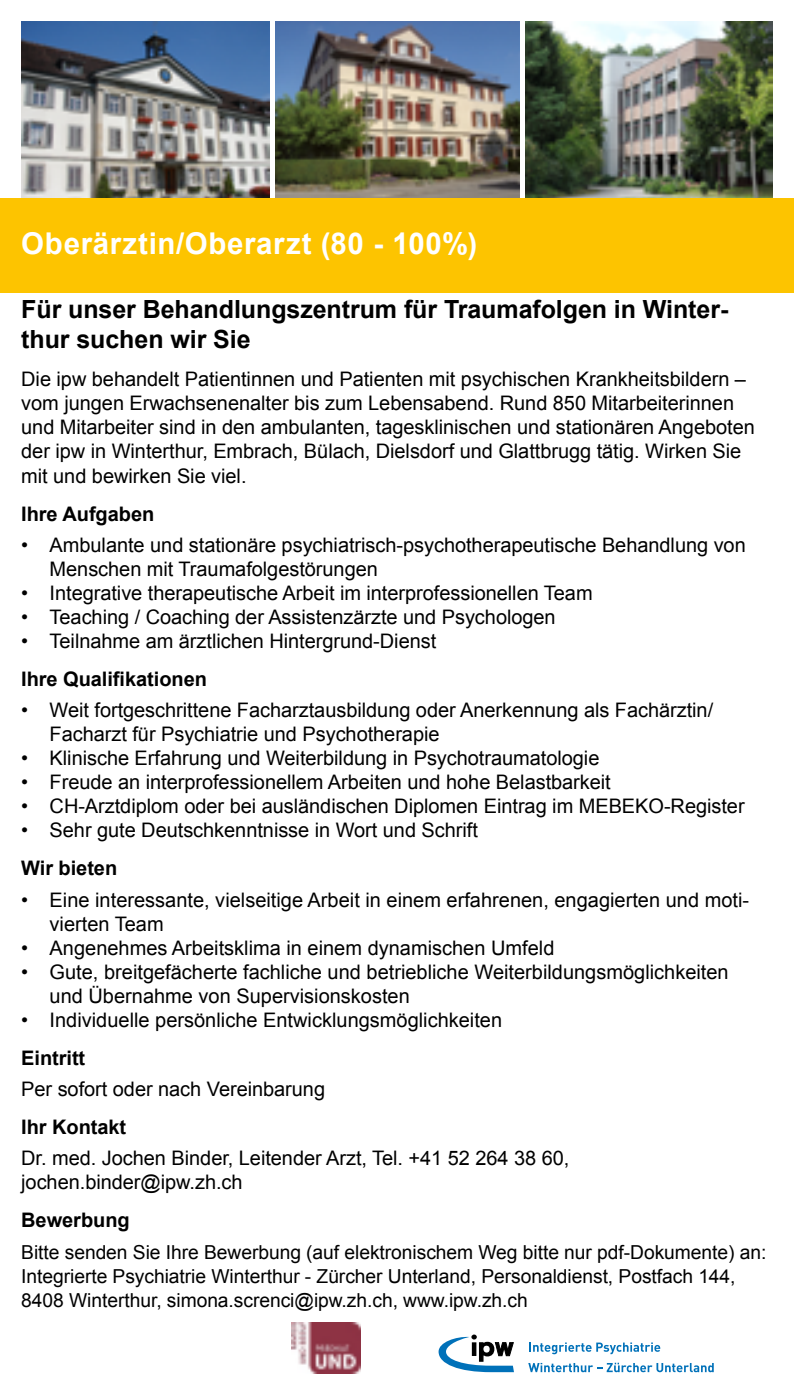
<style>
.page{position:relative;width:794px;height:1397px;background:#fff}
.page>*{position:absolute;margin:0;border:0;box-sizing:border-box;transform-origin:0 0}
.t1{font:700 30px "Arial";letter-spacing:.025em;color:#fff}
.t2{font:700 25px/30px "Arial";letter-spacing:-.005em;color:#000}
.t3{font:20px/24px "Arial";letter-spacing:-.005em;color:#000}
.t4{font:700 20px "Arial";letter-spacing:-.005em;color:#000}
.t5{font:19.25px/24px "Arial";letter-spacing:-.005em;color:#000}
</style>
<div class="page">
<img style="left:525px;top:21px;width:247px;height:177px">
<img style="left:21px;top:21px;width:248px;height:177px">
<img style="left:275px;top:21px;width:244px;height:177px">
<div style="left:0;top:199px;width:794px;height:94px;background:#fdc400"></div>
<svg style="left:529px;top:1342px;width:131px;height:11px"></svg>
<svg style="left:528px;top:1362px;width:185px;height:9px"></svg>
<svg style="left:438px;top:1334px;width:76px;height:37px"></svg>
<img style="left:291px;top:1322px;width:69px;height:51px">
<h1 class="t1" style="left:21px;top:224px;width:457px">Oberärztin/Oberarzt (80 - 100%)</h1>
<p class="t2" style="left:21px;top:295px;width:708px">Für unser Behandlungszentrum für Traumafolgen in Winter&shy;thur suchen wir Sie</p>
<p class="t3" style="left:21px;top:367px;width:735px">Die ipw behandelt Patientinnen und Patienten mit psychischen Krankheitsbildern – vom jungen Erwachsenenalter bis zum Lebensabend. Rund 850 Mitarbeiterinnen und Mitarbeiter sind in den ambulanten, tagesklinischen und stationären Angeboten der ipw in Winterthur, Embrach, Bülach, Dielsdorf und Glattbrugg tätig. Wirken Sie mit und bewirken Sie viel.</p>
<p class="t4" style="left:21px;top:500px;width:135px">Ihre Aufgaben</p>
<p class="t3" style="left:50px;top:533px;width:697px;text-indent:-28px">• Ambulante und stationäre psychiatrisch-psychotherapeutische Behandlung von<br>Menschen mit Traumafolgestörungen</p>
<p class="t3" style="left:21px;top:581px;width:573px">• Integrative therapeutische Arbeit im interprofessionellen Team</p>
<p class="t3" style="left:21px;top:605px;width:536px">• Teaching / Coaching der Assistenzärzte und Psychologen</p>
<p class="t3" style="left:21px;top:629px;width:416px">• Teilnahme am ärztlichen Hintergrund-Dienst</p>
<p class="t4" style="left:21px;top:665px;width:187px">Ihre Qualifikationen</p>
<p class="t3" style="left:50px;top:698px;width:665px;text-indent:-28px">• Weit fortgeschrittene Facharztausbildung oder Anerkennung als Fachärztin/<br>Facharzt für Psychiatrie und Psychotherapie</p>
<p class="t3" style="left:21px;top:746px;width:579px">• Klinische Erfahrung und Weiterbildung in Psychotraumatologie</p>
<p class="t3" style="left:21px;top:770px;width:591px">• Freude an interprofessionellem Arbeiten und hohe Belastbarkeit</p>
<p class="t3" style="left:21px;top:794px;width:725px">• CH-Arztdiplom oder bei ausländischen Diplomen Eintrag im MEBEKO-Register</p>
<p class="t3" style="left:21px;top:818px;width:458px">• Sehr gute Deutschkenntnisse in Wort und Schrift</p>
<p class="t4" style="left:21px;top:855px;width:97px">Wir bieten</p>
<p class="t3" style="left:50px;top:887px;width:701px;text-indent:-28px">• Eine interessante, vielseitige Arbeit in einem erfahrenen, engagierten und moti&shy;vierten Team</p>
<p class="t3" style="left:21px;top:935px;width:535px">• Angenehmes Arbeitsklima in einem dynamischen Umfeld</p>
<p class="t3" style="left:50px;top:959px;width:680px;text-indent:-28px">• Gute, breitgefächerte fachliche und betriebliche Weiterbildungsmöglichkeiten und Übernahme von Supervisionskosten</p>
<p class="t3" style="left:21px;top:1007px;width:482px">• Individuelle persönliche Entwicklungsmöglichkeiten</p>
<p class="t4" style="left:21px;top:1044px;width:66px">Eintritt</p>
<p class="t3" style="left:21px;top:1076px;width:305px">Per sofort oder nach Vereinbarung</p>
<p class="t4" style="left:21px;top:1113px;width:106px">Ihr Kontakt</p>
<p class="t3" style="left:21px;top:1146px;width:549px">Dr. med. Jochen Binder, Leitender Arzt, Tel. +41 52 264 38 60, jochen.binder@ipw.zh.ch</p>
<p class="t4" style="left:21px;top:1206px;width:110px">Bewerbung</p>
<p class="t5" style="left:21px;top:1239px;width:746px">Bitte senden Sie Ihre Bewerbung (auf elektronischem Weg bitte nur pdf-Dokumente) an:<br>Integrierte Psychiatrie Winterthur - Zürcher Unterland, Personaldienst, Postfach 144,<br>8408 Winterthur, simona.screnci@ipw.zh.ch, www.ipw.zh.ch</p>
</div>
